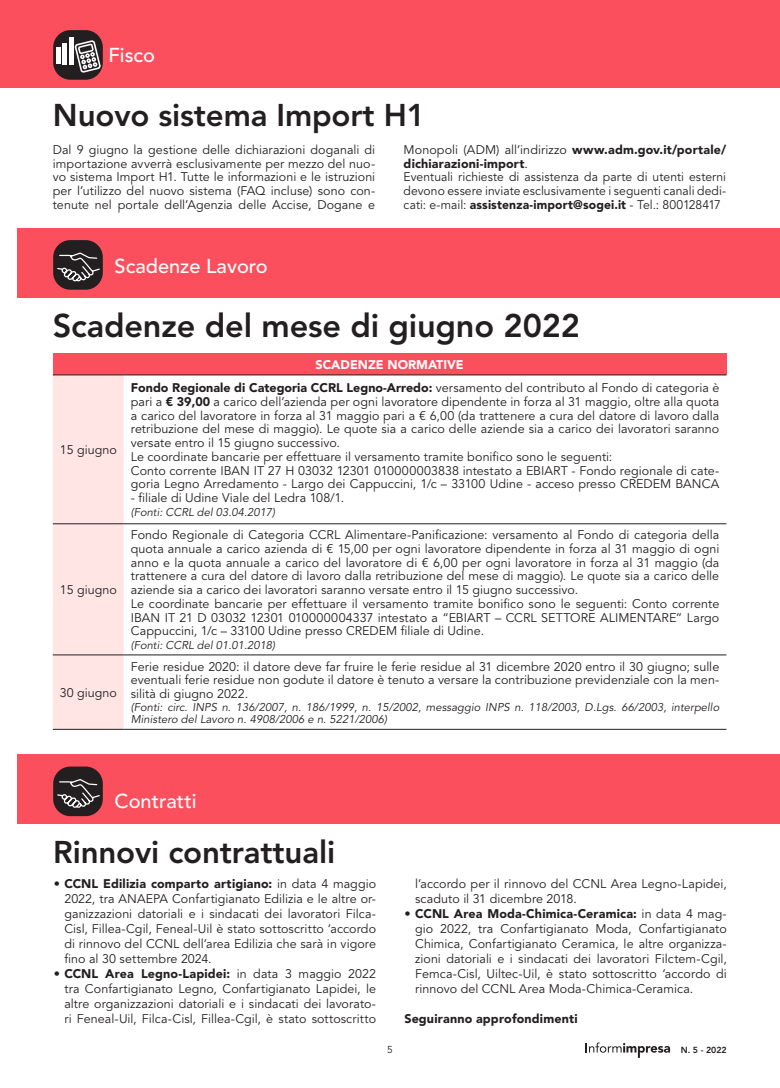
<style>
.page{position:relative;width:780px;height:1088px;background:#fff}
.page>*{position:absolute;margin:0;border:0;box-sizing:border-box;transform-origin:0 0}
.Normale{font:800 32.5px "Avenir LT Std";letter-spacing:-.005em;color:#231f20}
.Normale-2{font:800 31.25px "Avenir LT Std";letter-spacing:-.005em;color:#231f20}
.t1{font:500 20px "Avenir LT Std";color:#fff}
.Normale-3{font:12.5px/13.8px "Avenir LT Std";letter-spacing:.005em;color:#231f20;text-align:justify}
.Normale-4{font:900 12.5px/13.8px "Avenir LT Std";letter-spacing:.015em;color:#231f20}
.Normale-5{font:900 12.5px "Avenir LT Std";color:#fff}
.Normale-6{font:italic 11.25px/12.5px "Avenir LT Std";letter-spacing:.005em;color:#231f20}
.t2{font:10px "Avenir LT Std";color:#231f20}
.t3{font:800 8.75px "Avenir LT Std";color:#231f20}
.s1{font-weight:400}
.s2{font-weight:900}
</style>
<div class="page">
<div style="left:0;top:0;width:18px;height:87px;background:#fc4f5e"></div>
<div style="left:18px;top:0;width:762px;height:87px;background:#fc4f5e"></div>
<div style="left:53px;top:30px;width:50px;height:50px;background:#231f20;border-radius:17px"></div>
<svg style="left:74px;top:40px;width:27px;height:32px"></svg>
<div style="left:56px;top:47px;width:5px;height:17px;background:#fff"></div>
<div style="left:62px;top:43px;width:5px;height:21px;background:#fff"></div>
<hr style="left:69px;top:37px;width:4px;height:27px;background:#fff">
<svg style="left:586px;top:1042px;width:84px;height:16px"></svg>
<div style="left:18px;top:229px;width:762px;height:69px;background:#fc4f5e"></div>
<div style="left:18px;top:754px;width:762px;height:69px;background:#fc4f5e"></div>
<div style="left:53px;top:240px;width:50px;height:50px;background:#231f20;border-radius:17px"></div>
<div style="left:53px;top:766px;width:50px;height:50px;background:#231f20;border-radius:17px"></div>
<svg style="left:56px;top:252px;width:44px;height:31px"></svg>
<svg style="left:56px;top:779px;width:44px;height:30px"></svg>
<div style="left:53px;top:354px;width:673px;height:21px;background:#fc4f5e"></div>
<div style="left:53px;top:376px;width:71px;height:353px;background:#ffe6e5"></div>
<hr style="left:124px;top:523px;width:602px;height:1px;background:#231f20">
<hr style="left:124px;top:654px;width:602px;height:1px;background:#231f20">
<hr style="left:124px;top:729px;width:602px;height:1px;background:#231f20">
<hr style="left:53px;top:375px;width:71px;height:1px;background:#231f20">
<hr style="left:124px;top:375px;width:602px;height:1px;background:#231f20">
<hr style="left:53px;top:523px;width:71px;height:1px;background:#231f20">
<hr style="left:53px;top:654px;width:71px;height:1px;background:#231f20">
<hr style="left:53px;top:729px;width:71px;height:1px;background:#231f20">
<h3 class="t1" style="left:108px;top:43px;width:48px">Fisco</h3>
<p class="Normale-2" style="left:53px;top:97px;width:373px">Nuovo sistema Import H1</p>
<p class="Normale-3" style="left:53px;top:143px;width:324px">Dal 9 giugno la gestione delle dichiarazioni doganali di importazione avverrà esclusivamente per mezzo del nuo&shy;vo sistema Import H1. Tutte le informazioni e le istruzioni per l’utilizzo del nuovo sistema (FAQ incluse) sono con&shy;tenute nel portale dell’Agenzia delle Accise, Dogane e</p>
<p class="Normale-4" style="left:403px;top:143px;width:324px"><span class="s1">Monopoli (ADM) all’indirizzo</span> www.adm.gov.it/portale/ dichiarazioni-import<span class="s1">.</span></p>
<p class="Normale-3" style="left:403px;top:171px;width:324px">Eventuali richieste di assistenza da parte di utenti esterni devono essere inviate esclusivamente i seguenti canali dedi&shy;cati: e-mail: <span class="s2">assistenza-import@sogei.it</span> - Tel.: 800128417</p>
<p class="t1" style="left:115px;top:254px;width:155px">Scadenze Lavoro</p>
<p class="Normale" style="left:53px;top:306px;width:528px">Scadenze del mese di giugno 2022</p>
<p class="Normale-5" style="left:315px;top:357px;width:150px">SCADENZE NORMATIVE</p>
<p class="Normale-3" style="left:60px;top:443px;width:58px">15 giugno</p>
<p class="Normale-3" style="left:60px;top:583px;width:58px">15 giugno</p>
<p class="Normale-3" style="left:60px;top:686px;width:58px">30 giugno</p>
<p class="Normale-3" style="left:131px;top:381px;width:590px"><span class="s2">Fondo Regionale di Categoria CCRL Legno-Arredo:</span> versamento del contributo al Fondo di categoria è pari a <span class="s2">€ 39,00</span> a carico dell’azienda per ogni lavoratore dipendente in forza al 31 maggio, oltre alla quota a carico del lavoratore in forza al 31 maggio pari a € 6,00 (da trattenere a cura del datore di lavoro dalla retribuzione del mese di maggio). Le quote sia a carico delle aziende sia a carico dei lavoratori saranno versate entro il 15 giugno successivo.</p>
<p class="Normale-3" style="left:131px;top:450px;width:483px">Le coordinate bancarie per effettuare il versamento tramite bonifico sono le seguenti:</p>
<p class="Normale-3" style="left:131px;top:464px;width:590px">Conto corrente IBAN IT 27 H 03032 12301 010000003838 intestato a EBIART - Fondo regionale di cate&shy;goria Legno Arredamento - Largo dei Cappuccini, 1/c – 33100 Udine - acceso presso CREDEM BANCA</p>
<p class="Normale-3" style="left:131px;top:491px;width:215px">- filiale di Udine Viale del Ledra 108/1.</p>
<p class="Normale-6" style="left:131px;top:506px;width:146px">(Fonti: CCRL del 03.04.2017)</p>
<p class="Normale-3" style="left:131px;top:528px;width:590px">Fondo Regionale di Categoria CCRL Alimentare-Panificazione: versamento al Fondo di categoria della quota annuale a carico azienda di € 15,00 per ogni lavoratore dipendente in forza al 31 maggio di ogni anno e la quota annuale a carico del lavoratore di € 6,00 per ogni lavoratore in forza al 31 maggio (da trattenere a cura del datore di lavoro dalla retribuzione del mese di maggio). Le quote sia a carico delle aziende sia a carico dei lavoratori saranno versate entro il 15 giugno successivo.</p>
<p class="Normale-3" style="left:131px;top:597px;width:590px">Le coordinate bancarie per effettuare il versamento tramite bonifico sono le seguenti: Conto corrente IBAN IT 21 D 03032 12301 010000004337 intestato a “EBIART – CCRL SETTORE ALIMENTARE” Largo Cappuccini, 1/c – 33100 Udine presso CREDEM filiale di Udine.</p>
<p class="Normale-6" style="left:131px;top:639px;width:146px">(Fonti: CCRL del 01.01.2018)</p>
<p class="Normale-3" style="left:131px;top:660px;width:590px">Ferie residue 2020: il datore deve far fruire le ferie residue al 31 dicembre 2020 entro il 30 giugno; sulle eventuali ferie residue non godute il datore è tenuto a versare la contribuzione previdenziale con la men&shy;silità di giugno 2022.</p>
<p class="Normale-6" style="left:131px;top:701px;width:590px">(Fonti: circ. INPS n. 136/2007, n. 186/1999, n. 15/2002, messaggio INPS n. 118/2003, D.Lgs. 66/2003, interpello<br>Ministero del Lavoro n. 4908/2006 e n. 5221/2006)</p>
<p class="t1" style="left:115px;top:789px;width:83px">Contratti</p>
<p class="Normale-2" style="left:53px;top:833px;width:283px">Rinnovi contrattuali</p>
<p class="Normale-3" style="left:64px;top:876px;width:313px;line-height:15px;text-indent:-11px">• <span class="s2">CCNL Edilizia comparto artigiano:</span> in data 4 maggio 2022, tra ANAEPA Confartigianato Edilizia e le altre or&shy;ganizzazioni datoriali e i sindacati dei lavoratori Filca-Cisl, Fillea-Cgil, Feneal-Uil è stato sottoscritto ‘accordo di rinnovo del CCNL dell’area Edilizia che sarà in vigore fino al 30 settembre 2024.</p>
<p class="Normale-3" style="left:64px;top:966px;width:313px;line-height:15px;text-indent:-11px">• <span class="s2">CCNL Area Legno-Lapidei:</span> in data 3 maggio 2022 tra Confartigianato Legno, Confartigianato Lapidei, le altre organizzazioni datoriali e i sindacati dei lavorato&shy;ri Feneal-Uil, Filca-Cisl, Fillea-Cgil, è stato sottoscritto</p>
<p class="Normale-3" style="left:415px;top:876px;width:313px;line-height:15px">l’accordo per il rinnovo del CCNL Area Legno-Lapidei, scaduto il 31 dicembre 2018.</p>
<p class="Normale-3" style="left:415px;top:906px;width:313px;line-height:15px;text-indent:-11px">• <span class="s2">CCNL Area Moda-Chimica-Ceramica:</span> in data 4 mag&shy;gio 2022, tra Confartigianato Moda, Confartigianato Chimica, Confartigianato Ceramica, le altre organizza&shy;zioni datoriali e i sindacati dei lavoratori Filctem-Cgil, Femca-Cisl, Uiltec-Uil, è stato sottoscritto ‘accordo di rinnovo del CCNL Area Moda-Chimica-Ceramica.</p>
<p class="Normale-4" style="left:404px;top:1012px;width:175px">Seguiranno approfondimenti</p>
<p class="t2" style="left:387px;top:1044px;width:7px">5</p>
<p class="t3" style="left:680px;top:1044px;width:47px">N. 5 - 2022</p>
</div>
